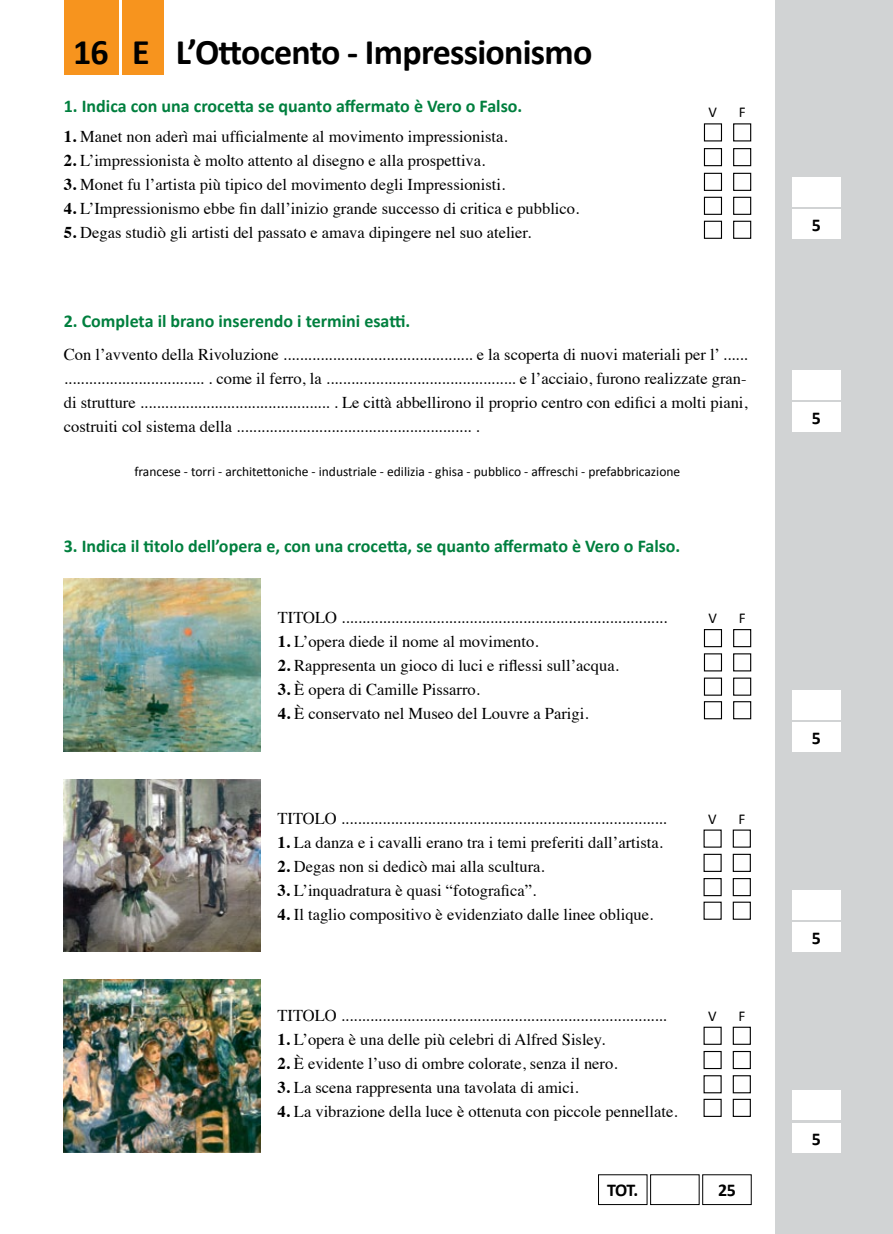
<style>
.page{position:relative;width:893px;height:1234px;background:#fff}
.page>*{position:absolute;margin:0;border:0;box-sizing:border-box;transform-origin:0 0}
.t1{font:700 36px "Calibri";letter-spacing:-.02em;color:#000}
.t2{font:700 18px "Calibri";color:#007f3e}
.t3{font:700 18px "Calibri";color:#000}
.t4{font:16.5px/24px "Times";color:#000;text-align:justify}
.t5{font:15px "Calibri";color:#000}
.t6{font:13.5px "Calibri";color:#000}
.s1{font-weight:700}
</style>
<div class="page">
<div style="left:775px;top:0;width:118px;height:1233px;background:#d1d3d4"></div>
<div style="left:792px;top:722px;width:48px;height:29px;background:#fff"></div>
<div style="left:792px;top:922px;width:48px;height:30px;background:#fff"></div>
<div style="left:792px;top:1122px;width:48px;height:30px;background:#fff"></div>
<div style="left:792px;top:689px;width:48px;height:30px;background:#fff"></div>
<div style="left:792px;top:889px;width:48px;height:30px;background:#fff"></div>
<div style="left:792px;top:1090px;width:48px;height:29px;background:#fff"></div>
<div style="left:64px;top:0;width:54px;height:74px;background:#f7941e"></div>
<div style="left:123px;top:0;width:41px;height:74px;background:#f7941e"></div>
<div style="left:792px;top:370px;width:48px;height:29px;background:#fff"></div>
<div style="left:792px;top:402px;width:48px;height:30px;background:#fff"></div>
<div style="left:792px;top:176px;width:48px;height:30px;background:#fff"></div>
<div style="left:792px;top:209px;width:48px;height:30px;background:#fff"></div>
<div style="left:733px;top:123px;width:18px;height:18px;border:1px solid #000"></div>
<div style="left:733px;top:629px;width:18px;height:18px;border:1px solid #000"></div>
<div style="left:733px;top:148px;width:18px;height:18px;border:1px solid #000"></div>
<div style="left:733px;top:653px;width:18px;height:18px;border:1px solid #000"></div>
<div style="left:733px;top:173px;width:18px;height:18px;border:1px solid #000"></div>
<div style="left:733px;top:677px;width:18px;height:18px;border:1px solid #000"></div>
<div style="left:733px;top:197px;width:18px;height:18px;border:1px solid #000"></div>
<div style="left:733px;top:701px;width:18px;height:18px;border:1px solid #000"></div>
<div style="left:733px;top:221px;width:18px;height:18px;border:1px solid #000"></div>
<div style="left:704px;top:123px;width:18px;height:18px;border:1px solid #000"></div>
<div style="left:704px;top:629px;width:18px;height:18px;border:1px solid #000"></div>
<div style="left:704px;top:148px;width:18px;height:18px;border:1px solid #000"></div>
<div style="left:704px;top:653px;width:18px;height:18px;border:1px solid #000"></div>
<div style="left:704px;top:173px;width:18px;height:18px;border:1px solid #000"></div>
<div style="left:704px;top:677px;width:18px;height:18px;border:1px solid #000"></div>
<div style="left:704px;top:197px;width:18px;height:18px;border:1px solid #000"></div>
<div style="left:704px;top:701px;width:18px;height:18px;border:1px solid #000"></div>
<div style="left:704px;top:221px;width:18px;height:18px;border:1px solid #000"></div>
<img style="left:64px;top:578px;width:196px;height:173px">
<img style="left:64px;top:779px;width:196px;height:172px">
<img style="left:64px;top:979px;width:196px;height:173px">
<div style="left:733px;top:829px;width:18px;height:18px;border:1px solid #000"></div>
<div style="left:733px;top:1026px;width:18px;height:18px;border:1px solid #000"></div>
<div style="left:733px;top:853px;width:18px;height:18px;border:1px solid #000"></div>
<div style="left:733px;top:1050px;width:18px;height:18px;border:1px solid #000"></div>
<div style="left:733px;top:877px;width:18px;height:19px;border:1px solid #000"></div>
<div style="left:733px;top:1074px;width:18px;height:19px;border:1px solid #000"></div>
<div style="left:733px;top:901px;width:18px;height:18px;border:1px solid #000"></div>
<div style="left:733px;top:1098px;width:18px;height:18px;border:1px solid #000"></div>
<div style="left:703px;top:877px;width:19px;height:19px;border:1px solid #000"></div>
<div style="left:703px;top:1074px;width:19px;height:19px;border:1px solid #000"></div>
<h1 class="t1" style="left:73px;top:30px;width:521px">16 E L’Ottocento - Impressionismo</h1>
<p class="t2" style="left:64px;top:94px;width:460px">1. Indica con una crocetta se quanto affermato è Vero o Falso.</p>
<p class="t4" style="left:64px;top:123px;width:445px"><span class="s1">1.</span> Manet non aderì mai ufficialmente al movimento impressionista.</p>
<p class="t4" style="left:64px;top:147px;width:423px"><span class="s1">2.</span> L’impressionista è molto attento al disegno e alla prospettiva.</p>
<p class="t4" style="left:64px;top:171px;width:443px"><span class="s1">3.</span> Monet fu l’artista più tipico del movimento degli Impressionisti.</p>
<p class="t4" style="left:64px;top:195px;width:517px"><span class="s1">4.</span> L’Impressionismo ebbe fin dall’inizio grande successo di critica e pubblico.</p>
<p class="t4" style="left:64px;top:219px;width:469px"><span class="s1">5.</span> Degas studiò gli artisti del passato e amava dipingere nel suo atelier.</p>
<p class="t5" style="left:708px;top:103px;width:10px">V</p>
<p class="t5" style="left:739px;top:103px;width:8px">F</p>
<p class="t2" style="left:64px;top:310px;width:348px">2. Completa il brano inserendo i termini esatti.</p>
<p class="t4" style="left:64px;top:341px;width:685px">Con l’avvento della Rivoluzione .............................................. e la scoperta di nuovi materiali per l’ ...... .................................. . come il ferro, la .............................................. e l’acciaio, furono realizzate gran&shy;di strutture .............................................. . Le città abbellirono il proprio centro con edifici a molti piani, costruiti col sistema della ......................................................... .</p>
<p class="t6" style="left:134px;top:463px;width:547px">francese - torri - architettoniche - industriale - edilizia - ghisa - pubblico - affreschi - prefabbricazione</p>
<p class="t2" style="left:64px;top:534px;width:618px">3. Indica il titolo dell’opera e, con una crocetta, se quanto affermato è Vero o Falso.</p>
<p class="t4" style="left:278px;top:604px;width:391px">TITOLO ...............................................................................</p>
<p class="t5" style="left:739px;top:608px;width:8px">F</p>
<p class="t4" style="left:278px;top:628px;width:262px"><span class="s1">1.</span> L’opera diede il nome al movimento.</p>
<p class="t4" style="left:278px;top:652px;width:342px"><span class="s1">2.</span> Rappresenta un gioco di luci e riflessi sull’acqua.</p>
<p class="t4" style="left:278px;top:676px;width:204px"><span class="s1">3.</span> è opera di Camille Pissarro.</p>
<p class="t4" style="left:278px;top:700px;width:312px"><span class="s1">4.</span> è conservato nel Museo del Louvre a Parigi.</p>
<p class="t5" style="left:708px;top:608px;width:10px">V</p>
<p class="t4" style="left:277px;top:804px;width:391px">TITOLO ...............................................................................</p>
<p class="t4" style="left:277px;top:828px;width:387px"><span class="s1">1.</span> La danza e i cavalli erano tra i temi preferiti dall’artista.</p>
<p class="t4" style="left:277px;top:852px;width:269px"><span class="s1">2.</span> Degas non si dedicò mai alla scultura.</p>
<p class="t4" style="left:277px;top:876px;width:260px"><span class="s1">3.</span> L’inquadratura è quasi “fotografica”.</p>
<p class="t4" style="left:277px;top:900px;width:377px"><span class="s1">4.</span> Il taglio compositivo è evidenziato dalle linee oblique.</p>
<p class="t5" style="left:708px;top:809px;width:10px">V</p>
<p class="t5" style="left:738px;top:809px;width:8px">F</p>
<p class="t4" style="left:277px;top:1001px;width:391px">TITOLO ...............................................................................</p>
<p class="t4" style="left:277px;top:1025px;width:329px"><span class="s1">1.</span> L’opera è una delle più celebri di Alfred Sisley.</p>
<p class="t4" style="left:277px;top:1049px;width:342px"><span class="s1">2.</span> È evidente l’uso di ombre colorate, senza il nero.</p>
<p class="t4" style="left:277px;top:1073px;width:303px"><span class="s1">3.</span> La scena rappresenta una tavolata di amici.</p>
<p class="t4" style="left:277px;top:1097px;width:402px"><span class="s1">4.</span> La vibrazione della luce è ottenuta con piccole pennellate.</p>
<p class="t5" style="left:708px;top:1006px;width:10px">V</p>
<p class="t5" style="left:738px;top:1006px;width:8px">F</p>
<p class="t3" style="left:607px;top:1178px;width:33px">TOT.</p>
<p class="t3" style="left:718px;top:1178px;width:19px">25</p>
<p class="t3" style="left:812px;top:213px;width:11px">5</p>
<p class="t3" style="left:812px;top:406px;width:11px">5</p>
<p class="t3" style="left:812px;top:726px;width:11px">5</p>
<p class="t3" style="left:812px;top:926px;width:11px">5</p>
<p class="t3" style="left:812px;top:1127px;width:11px">5</p>
</div>
